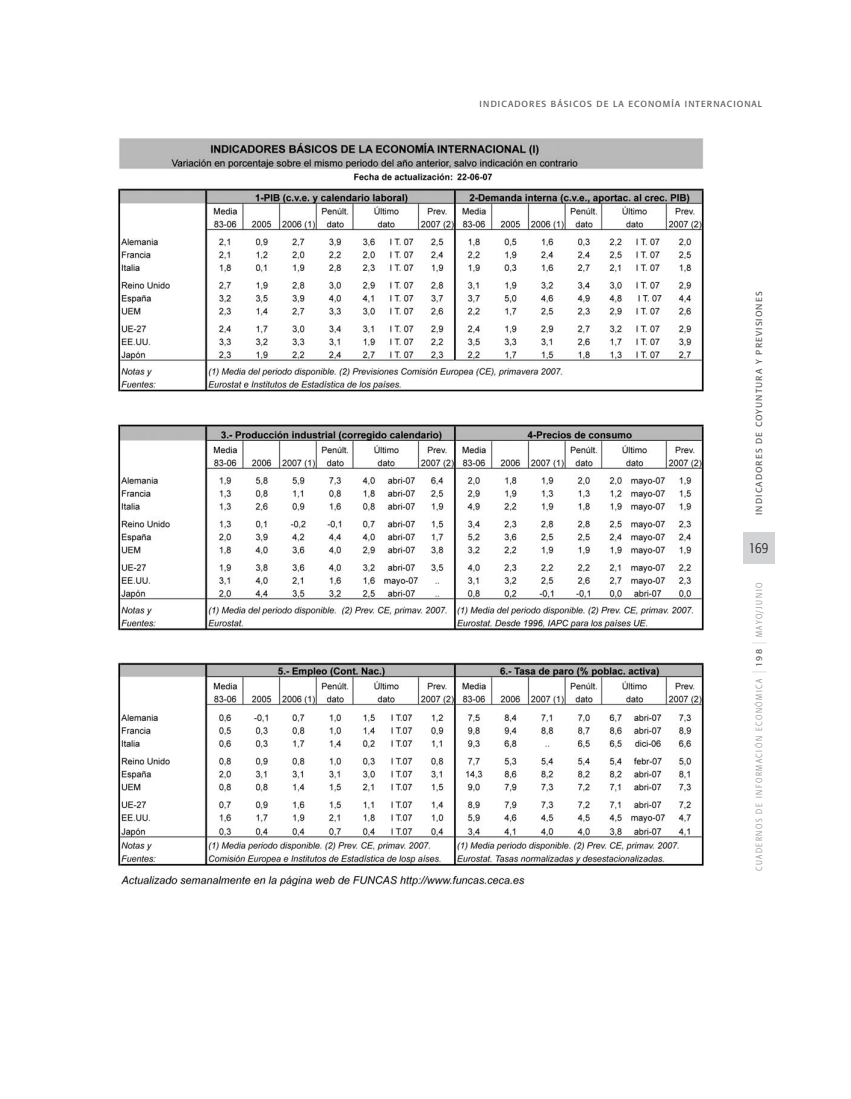
<style>
.page{position:relative;width:851px;height:1099px;background:#fff}
.page>*{position:absolute;margin:0;border:0;box-sizing:border-box;transform-origin:0 0}
.t1{font:300 condensed 15px "Formata";color:#231f20}
.t2{font:8.75px "Formata";letter-spacing:.12em;color:#58595b}
.t3{font:300 condensed 8.75px "Formata";letter-spacing:.175em;color:#808285}
</style>
<div class="page">
<img style="left:118px;top:138px;width:586px;height:749px">
<div style="left:742px;top:532px;width:32px;height:32px;background:#d1d3d4"></div>
<svg style="left:752px;top:671px;width:14px;height:1px"></svg>
<svg style="left:752px;top:642px;width:14px;height:1px"></svg>
<p class="t2" style="left:479px;top:100px;width:284px">INDICADORES BÁSICOS DE LA ECONOMÍA INTERNACIONAL</p>
<p class="t2" style="left:755px;top:515px;width:225px;rotate:-90deg">INDICADORES DE COYUNTURA Y PREVISIONES</p>
<h1 class="t1" style="left:748px;top:542px;width:21px">169</h1>
<p class="t3" style="left:755px;top:637px;width:56px;rotate:-90deg">MAYO/JUNIO</p>
<p class="t2" style="left:755px;top:666px;width:19px;rotate:-90deg">198</p>
<p class="t3" style="left:755px;top:871px;width:194px;rotate:-90deg">CUADERNOS DE INFORMACIÓN ECONÓMICA</p>
</div>
